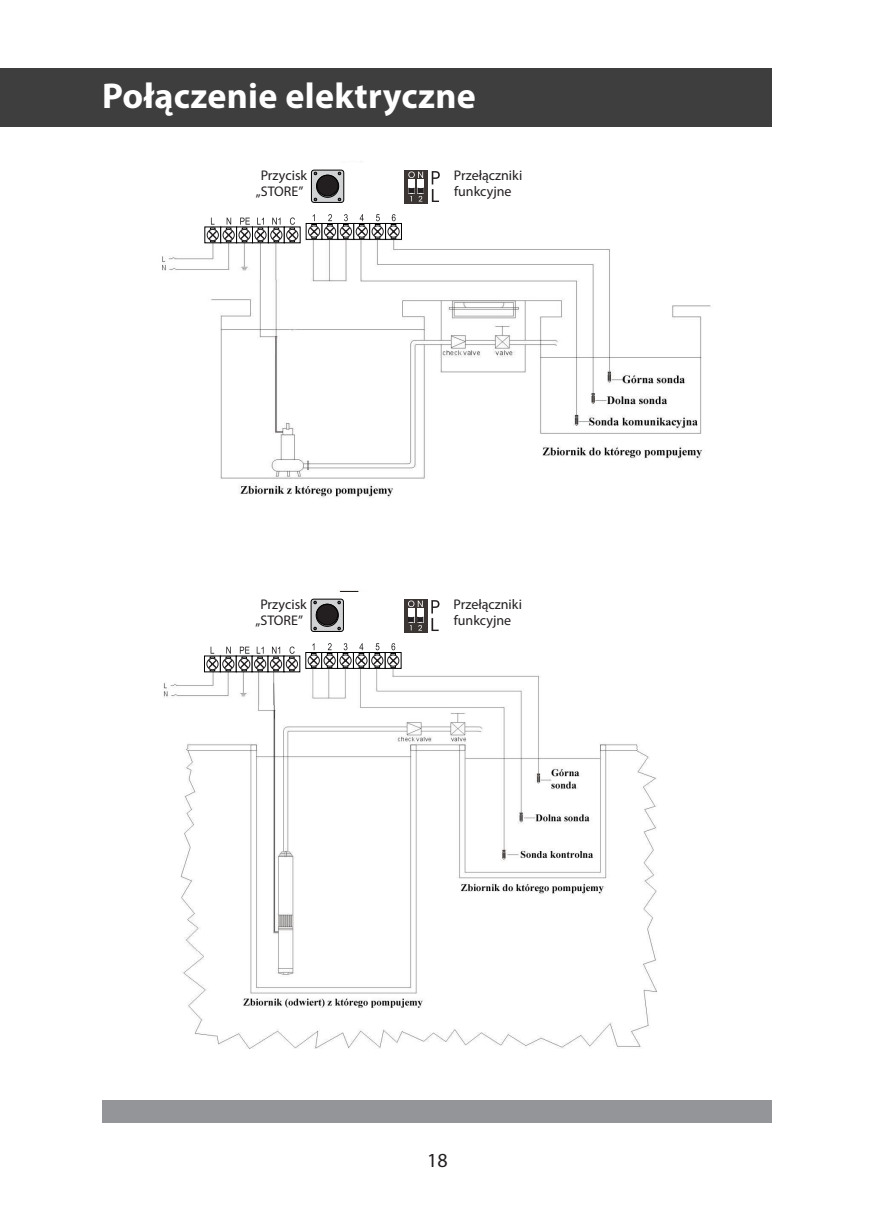
<style>
.page{position:relative;width:874px;height:1225px;background:#fff}
.page>*{position:absolute;margin:0;border:0;box-sizing:border-box;transform-origin:0 0}
.Srodtyt_2_Lewy_kopia{font:700 36px "Myriad Pro";letter-spacing:.01em;color:#fff}
.t1{font:20px "Myriad Pro";color:#231f20}
.Tekst_opis{font:14px "Myriad Pro";color:#231f20}
</style>
<div class="page">
<div style="left:102px;top:1100px;width:669px;height:23px;background:#939598"></div>
<div style="left:0;top:68px;width:771px;height:59px;background:#3e3e3f"></div>
<img style="left:163px;top:590px;width:494px;height:459px">
<img style="left:162px;top:162px;width:549px;height:335px">
<div style="left:198px;top:163px;width:369px;height:76px;background:#fff"></div>
<div style="left:404px;top:170px;width:23px;height:33px;background:#3b3633"></div>
<div style="left:417px;top:179px;width:7px;height:15px;background:#fff"></div>
<div style="left:408px;top:179px;width:7px;height:15px;background:#fff"></div>
<svg style="left:408px;top:188px;width:15px;height:13px"></svg>
<svg style="left:408px;top:171px;width:15px;height:7px"></svg>
<svg style="left:431px;top:171px;width:8px;height:31px"></svg>
<svg style="left:311px;top:170px;width:32px;height:32px"></svg>
<div style="left:311px;top:170px;width:33px;height:33px;border:1px solid #000;border-radius:3px"></div>
<svg style="left:316px;top:175px;width:22px;height:22px"></svg>
<div style="left:316px;top:175px;width:23px;height:23px;border:1px solid #000;border-radius:50%"></div>
<div style="left:317px;top:175px;width:21px;height:21px;background:#231f20;border-radius:50%"></div>
<div style="left:316px;top:175px;width:22px;height:21px;border:1px solid #000;border-radius:50%"></div>
<svg style="left:204px;top:227px;width:16px;height:16px"></svg>
<svg style="left:220px;top:241px;width:16px;height:2px"></svg>
<svg style="left:236px;top:241px;width:16px;height:2px"></svg>
<svg style="left:252px;top:241px;width:16px;height:2px"></svg>
<svg style="left:268px;top:241px;width:16px;height:2px"></svg>
<svg style="left:284px;top:227px;width:16px;height:16px"></svg>
<svg style="left:207px;top:217px;width:91px;height:24px"></svg>
<svg style="left:306px;top:223px;width:16px;height:16px"></svg>
<svg style="left:322px;top:237px;width:15px;height:2px"></svg>
<svg style="left:337px;top:237px;width:16px;height:2px"></svg>
<svg style="left:353px;top:237px;width:16px;height:2px"></svg>
<svg style="left:369px;top:237px;width:16px;height:2px"></svg>
<svg style="left:385px;top:223px;width:16px;height:16px"></svg>
<svg style="left:308px;top:214px;width:91px;height:23px"></svg>
<div style="left:198px;top:592px;width:369px;height:76px;background:#fff"></div>
<svg style="left:404px;top:599px;width:23px;height:33px"></svg>
<div style="left:416px;top:608px;width:7px;height:15px;background:#fff"></div>
<div style="left:407px;top:608px;width:7px;height:15px;background:#fff"></div>
<svg style="left:408px;top:616px;width:15px;height:14px"></svg>
<svg style="left:408px;top:600px;width:14px;height:7px"></svg>
<svg style="left:431px;top:600px;width:8px;height:31px"></svg>
<svg style="left:311px;top:599px;width:32px;height:32px"></svg>
<div style="left:311px;top:599px;width:32px;height:32px;border:1px solid #000;border-radius:3px"></div>
<svg style="left:316px;top:604px;width:22px;height:22px"></svg>
<div style="left:316px;top:604px;width:22px;height:22px;border:1px solid #000;border-radius:50%"></div>
<div style="left:316px;top:604px;width:21px;height:21px;background:#231f20;border-radius:50%"></div>
<div style="left:316px;top:604px;width:22px;height:21px;border:1px solid #000;border-radius:50%"></div>
<svg style="left:204px;top:656px;width:16px;height:16px"></svg>
<svg style="left:220px;top:670px;width:16px;height:2px"></svg>
<svg style="left:236px;top:670px;width:16px;height:2px"></svg>
<svg style="left:252px;top:670px;width:16px;height:2px"></svg>
<svg style="left:268px;top:670px;width:15px;height:2px"></svg>
<svg style="left:283px;top:656px;width:17px;height:16px"></svg>
<svg style="left:206px;top:646px;width:92px;height:24px"></svg>
<svg style="left:305px;top:652px;width:16px;height:16px"></svg>
<svg style="left:321px;top:666px;width:16px;height:2px"></svg>
<svg style="left:337px;top:666px;width:16px;height:2px"></svg>
<svg style="left:353px;top:666px;width:16px;height:2px"></svg>
<svg style="left:369px;top:666px;width:16px;height:2px"></svg>
<svg style="left:385px;top:652px;width:16px;height:16px"></svg>
<svg style="left:307px;top:643px;width:92px;height:23px"></svg>
<p class="Srodtyt_2_Lewy_kopia" style="left:102px;top:73px;width:375px">Połączenie elektryczne</p>
<p class="Tekst_opis" style="left:260px;top:167px;width:48px">Przycisk</p>
<p class="Tekst_opis" style="left:256px;top:183px;width:49px">„STORE”</p>
<p class="Tekst_opis" style="left:453px;top:167px;width:70px">Przełączniki</p>
<p class="Tekst_opis" style="left:454px;top:183px;width:59px">funkcyjne</p>
<p class="Tekst_opis" style="left:260px;top:596px;width:48px">Przycisk</p>
<p class="Tekst_opis" style="left:255px;top:612px;width:49px">„STORE”</p>
<p class="Tekst_opis" style="left:453px;top:596px;width:70px">Przełączniki</p>
<p class="Tekst_opis" style="left:453px;top:612px;width:59px">funkcyjne</p>
<h2 class="t1" style="left:427px;top:1147px;width:22px">18</h2>
</div>
